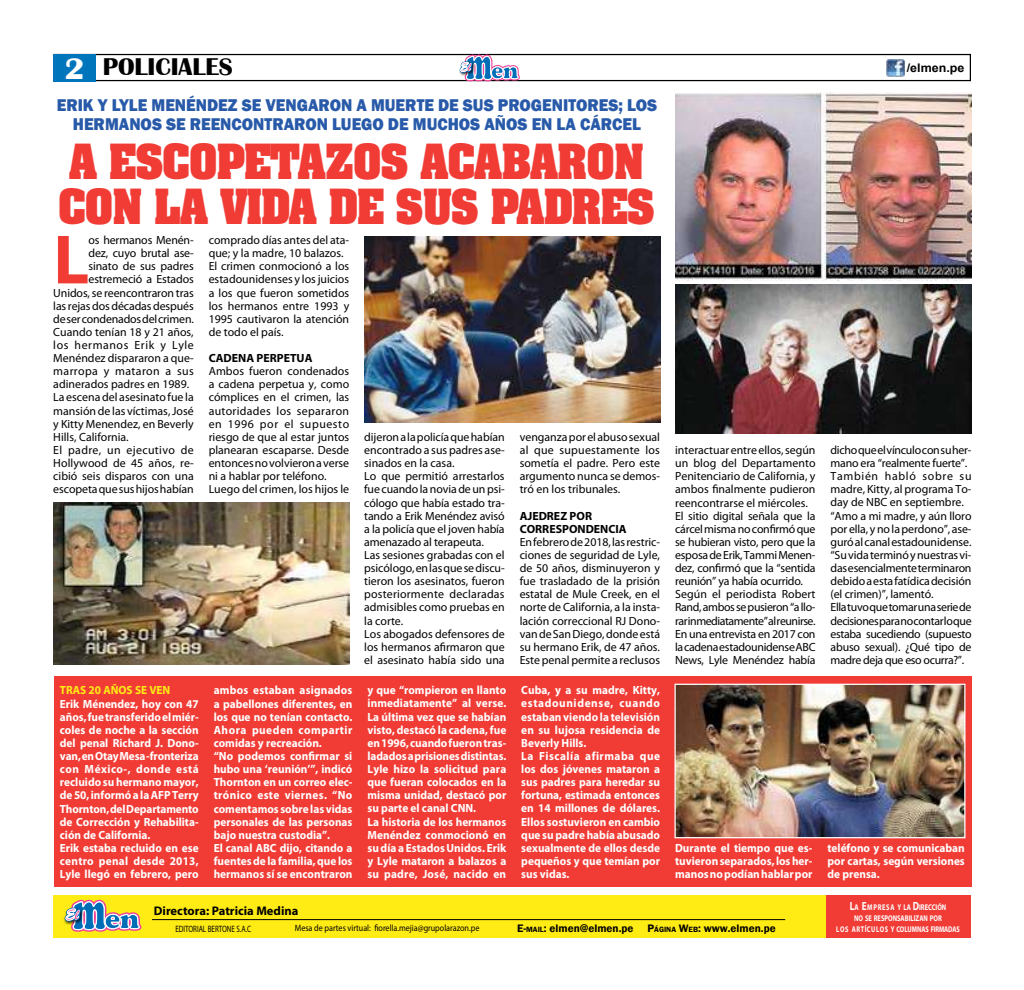
<style>
.page{position:relative;width:1024px;height:990px;background:#fff}
.page>*{position:absolute;margin:0;border:0;box-sizing:border-box;transform-origin:0 0}
.t1{font:700 70.25px "Myriad Pro";color:#f13c36}
.t2{font:700 41.25px/45px "Aachen";letter-spacing:-.02em;color:#f13c36;scale:.95 1}
.t3{font:700 25px "Britannic";color:#000}
.t4{font:800 17.5px/18.8px "Franklin Gothic";color:#285aa9;text-align:center;scale:.94 1}
.t5{font:700 12.5px "Myriad Pro";color:#000}
.t6{font:11.88px/13.1px "Myriad Pro";color:#000}
.t7{font:700 11.88px/13.1px "Myriad Pro";color:#fff;scale:.95 1}
.t8{font:11.88px/13.1px "Myriad Pro";letter-spacing:-.02em;color:#000}
.t9{font:11.88px "Myriad Pro";letter-spacing:.03em;color:#000}
.t10{font:700 11.88px/13.1px "Myriad Pro";color:#000}
.t11{font:11.88px "Myriad Pro";letter-spacing:.045em;color:#000}
.t12{font:700 11.88px "Myriad Pro";color:#ffec15;scale:.95 1}
.t13{font:700 11.88px "Arial";color:#000;scale:1.05 1}
.t14{font:600 11.12px "Franklin Gothic";color:#000}
.t15{font:9.25px "Myriad Pro";color:#000;scale:.88 1}
.t16{font:9.25px "Myriad Pro";color:#000;scale:.76 1}
.t17{font:700 8.38px/10.5px "Myriad Pro";color:#fff;text-align:center;scale:.77 1}
.t18{font:700 8.38px "Myriad Pro";color:#fff;scale:.76 1}
.s1{font-size:30.88px;color:#fff}
.s2{font-size:11.88px}
.s3{font-style:inherit}
.s4{font-size:7.88px}
</style>
<div class="page">
<div style="left:54px;top:54px;width:917px;height:27px;border:1px solid #000"></div>
<div style="left:53px;top:54px;width:43px;height:27px;background:#0075bc"></div>
<img style="left:887px;top:59px;width:17px;height:17px">
<svg style="left:460px;top:55px;width:60px;height:26px"></svg>
<div style="left:53px;top:895px;width:773px;height:43px;background:#ffec15"></div>
<div style="left:826px;top:895px;width:145px;height:43px;background:#f13c36"></div>
<hr style="left:152px;top:919px;width:633px;height:1px;background:#000">
<svg style="left:65px;top:900px;width:76px;height:32px"></svg>
<div style="left:54px;top:676px;width:917px;height:211px;background:#f13c36"></div>
<img style="left:675px;top:93px;width:296px;height:187px">
<img style="left:364px;top:236px;width:296px;height:187px">
<img style="left:53px;top:503px;width:296px;height:162px">
<img style="left:675px;top:285px;width:296px;height:149px">
<img style="left:676px;top:686px;width:287px;height:150px">
<div style="left:674px;top:684px;width:291px;height:154px;border:1px solid #fff"></div>
<h3 class="t3" style="left:65px;top:53px;width:170px"><span class="s1">2</span> POLICIALES</h3>
<p class="t13" style="left:906px;top:60px;width:56px">/elmen.pe</p>
<h3 class="t4" style="left:57px;top:96px;width:640px">ERIK Y LYLE MENÉNDEZ SE VENGARON A MUERTE DE SUS PROGENITORES; LOS<br>HERMANOS SE REENCONTRARON LUEGO DE MUCHOS AÑOS EN LA CÁRCEL</h3>
<h2 class="t2" style="left:58px;top:138px;width:629px">A ESCOPETAZOS ACABARON<br>CON LA VIDA DE SUS PADRES</h2>
<h1 class="t1" style="left:53px;top:214px;width:37px">L</h1>
<p class="t6" style="left:89px;top:233px;width:107px">os hermanos Menén-</p>
<p class="t6" style="left:209px;top:233px;width:142px">comprado días antes del ata&shy;que; y la madre, 10 balazos.<br>El crimen conmocionó a los estadounidenses y los juicios a los que fueron sometidos los hermanos entre 1993 y<br>1995 cautivaron la atención de todo el país.</p>
<p class="t10" style="left:209px;top:351px;width:105px">CADENA PERPETUA</p>
<p class="t6" style="left:209px;top:365px;width:142px">Ambos fueron condenados a cadena perpetua y, como cómplices en el crimen, las autoridades los separaron en 1996 por el supuesto riesgo de que al estar juntos planearan escaparse. Desde entonces no volvieron a verse ni a hablar por teléfono.<br>Luego del crimen, los hijos le</p>
<p class="t6" style="left:89px;top:246px;width:107px">dez, cuyo brutal ase-</p>
<p class="t6" style="left:89px;top:260px;width:107px">sinato de sus padres</p>
<p class="t6" style="left:89px;top:273px;width:107px">estremeció a Estados</p>
<p class="t6" style="left:53px;top:286px;width:142px">Unidos, se reencontraron tras</p>
<p class="t6" style="left:53px;top:299px;width:142px">las rejas dos décadas después</p>
<p class="t6" style="left:53px;top:312px;width:142px">de ser condenados del crimen.</p>
<p class="t6" style="left:53px;top:325px;width:142px">Cuando tenían 18 y 21 años,</p>
<p class="t11" style="left:53px;top:338px;width:142px">los hermanos Erik y Lyle</p>
<p class="t6" style="left:53px;top:351px;width:142px">Menéndez dispararon a que-</p>
<p class="t9" style="left:53px;top:364px;width:142px">marropa y mataron a sus</p>
<p class="t6" style="left:53px;top:378px;width:137px">adinerados padres en 1989.</p>
<p class="t6" style="left:53px;top:391px;width:142px">La escena del asesinato fue la</p>
<p class="t6" style="left:53px;top:404px;width:142px">mansión de las víctimas, José</p>
<p class="t6" style="left:53px;top:417px;width:142px">y Kitty Menendez, en Beverly</p>
<p class="t6" style="left:53px;top:430px;width:77px">Hills, California.</p>
<p class="t9" style="left:53px;top:443px;width:142px">El padre, un ejecutivo de</p>
<p class="t6" style="left:53px;top:456px;width:142px">Hollywood de 45 años, re-</p>
<p class="t6" style="left:53px;top:469px;width:142px">cibió seis disparos con una</p>
<p class="t6" style="left:53px;top:483px;width:142px">escopeta que sus hijos habían</p>
<p class="t6" style="left:519px;top:430px;width:142px;text-align:justify">venganza por el abuso sexual al que supuestamente los sometía el padre. Pero este argumento nunca se demos&shy;tró en los tribunales.</p>
<p class="t10" style="left:519px;top:509px;width:109px">AJEDREZ POR<br>CORRESPONDENCIA</p>
<p class="t6" style="left:519px;top:535px;width:142px;text-align:justify">En febrero de 2018, las restric&shy;ciones de seguridad de Lyle, de 50 años, disminuyeron y fue trasladado de la prisión estatal de Mule Creek, en el norte de California, a la insta&shy;lación correccional RJ Dono&shy;van de San Diego, donde está su hermano Erik, de 47 años.<br>Este penal permite a reclusos</p>
<p class="t6" style="left:364px;top:430px;width:142px">dijeron a la policía que habían encontrado a sus padres ase&shy;sinados en la casa.<br>Lo que permitió arrestarlos fue cuando la novia de un psi&shy;cólogo que había estado tra&shy;tando a Erik Menéndez avisó a la policía que el joven había amenazado al terapeuta.<br>Las sesiones grabadas con el psicólogo, en las que se discu&shy;tieron los asesinatos, fueron posteriormente declaradas admisibles como pruebas en la corte.<br>Los abogados defensores de los hermanos afirmaron que el asesinato había sido una</p>
<p class="t12" style="left:60px;top:683px;width:118px">TRAS 20 AÑOS SE VEN</p>
<p class="t7" style="left:60px;top:697px;width:148px">Erik Ménendez, hoy con 47 años, fue transferido el miér&shy;coles de noche a la sección del penal Richard J. Dono&shy;van, en Otay Mesa -fronteriza con México-, donde está recluido su hermano mayor, de 50, informó a la AFP Terry<br>Thornton, del Departamento de Corrección y Rehabilita&shy;ción de California.<br>Erik estaba recluido en ese centro penal desde 2013,<br>Lyle llegó en febrero, pero</p>
<p class="t7" style="left:214px;top:683px;width:148px">ambos estaban asignados a pabellones diferentes, en los que no tenían contacto.<br>Ahora pueden compartir comidas y recreación.<br>“No podemos confirmar si hubo una ‘reunión’”, indicó<br>Thornton en un correo elec&shy;trónico este viernes. “No comentamos sobre las vidas personales de las personas bajo nuestra custodia”.<br>El canal ABC dijo, citando a fuentes de la familia, que los hermanos sí se encontraron</p>
<p class="t7" style="left:367px;top:683px;width:148px">y que “rompieron en llanto inmediatamente” al verse.<br>La última vez que se habían visto, destacó la cadena, fue en 1996, cuando fueron tras&shy;ladados a prisiones distintas.<br>Lyle hizo la solicitud para que fueran colocados en la misma unidad, destacó por su parte el canal CNN.<br>La historia de los hermanos<br>Menéndez conmocionó en su día a Estados Unidos. Erik y Lyle mataron a balazos a su padre, José, nacido en</p>
<p class="t7" style="left:521px;top:683px;width:148px">Cuba, y a su madre, Kitty, estadounidense, cuando estaban viendo la televisión en su lujosa residencia de<br>Beverly Hills.<br>La Fiscalía afirmaba que los dos jóvenes mataron a sus padres para heredar su fortuna, estimada entonces en 14 millones de dólares.<br>Ellos sostuvieron en cambio que su padre había abusado sexualmente de ellos desde pequeños y que temían por sus vidas.</p>
<p class="t5" style="left:154px;top:902px;width:146px">Directora: Patricia Medina</p>
<p class="t8" style="left:675px;top:443px;width:142px">interactuar entre ellos, según un blog del Departamento<br>Penitenciario de California, y ambos finalmente pudieron reencontrarse el miércoles.<br>El sitio digital señala que la cárcel misma no confirmó que se hubieran visto, pero que la esposa de Erik, Tammi Menen&shy;dez, confirmó que la “sentida reunión” ya había ocurrido.<br>Según el periodista Robert<br>Rand, ambos se pusieron “a llo&shy;rar inmediatamente” al reunirse.<br>En una entrevista en 2017 con la cadena estadounidense ABC<br>News, Lyle Menéndez había</p>
<p class="t6" style="left:830px;top:443px;width:143px">dicho que el vínculo con su her&shy;mano era “realmente fuerte”.<br>También habló sobre su madre, Kitty, al programa To&shy;day de NBC en septiembre. “Amo a mi madre, y aún lloro por ella, y no la perdono”, ase&shy;guró al canal estadounidense. “Su vida terminó y nuestras vi&shy;das esencialmente terminaron debido a esta fatídica decisión (el crimen)”, lamentó.<br>Ella tuvo que tomar una serie de decisiones para no contar lo que estaba sucediendo (supuesto abuso sexual). ¿Qué tipo de madre deja que eso ocurra?”.</p>
<p class="t7" style="left:675px;top:841px;width:146px;text-align:justify">Durante el tiempo que es&shy;tuvieron separados, los her&shy;manos no podían hablar por</p>
<p class="t7" style="left:827px;top:841px;width:146px;text-align:justify">teléfono y se comunicaban por cartas, según versiones de prensa.</p>
<p class="t17" style="left:850px;top:902px;width:127px"><span class="s2">L</span>A <span class="s2">E</span>MPRESA Y LA <span class="s2">D</span>IRECCIÓN<br>NO SE RESPONSABILIZAN POR</p>
<p class="t16" style="left:175px;top:923px;width:101px">EDITORIAL BERTONE S.A.C</p>
<p class="t15" style="left:295px;top:922px;width:211px">Mesa de partes virtual: fiorella.mejia@grupolarazon.pe</p>
<p class="t14" style="left:517px;top:921px;width:260px"><span class="s3">E-</span><span class="s4">MAIL</span><span class="s3">:</span> elmen@elmen.pe <span class="s3">P</span><span class="s4">ÁGINA</span> <span class="s3">W</span><span class="s4">EB</span><span class="s3">:</span> www.elmen.pe</p>
<p class="t18" style="left:836px;top:924px;width:164px">LOS ARTÍCULOS Y COLUMNAS FIRMADAS</p>
</div>
